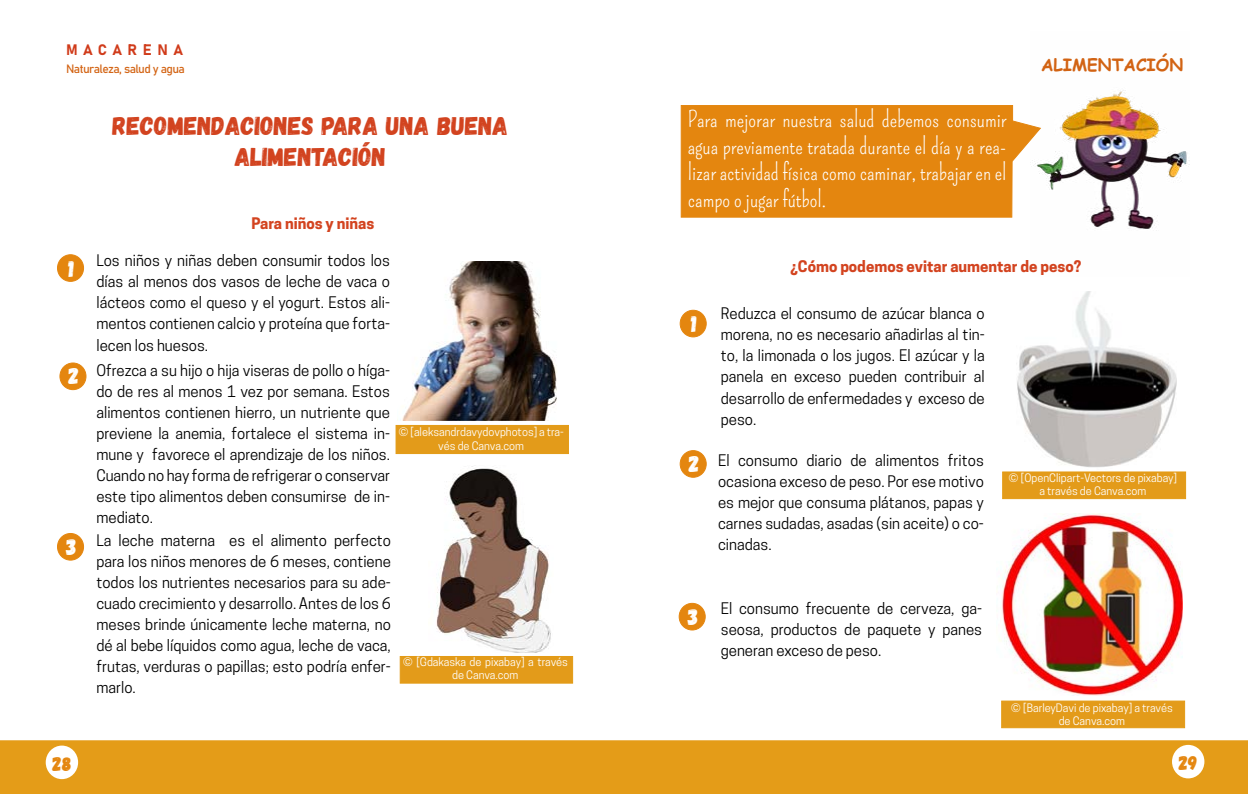
<style>
.page{position:relative;width:1248px;height:794px;background:#fff}
.page>*{position:absolute;margin:0;border:0;box-sizing:border-box;transform-origin:0 0}
.t1{font:26px/31.2px "Gagalin";color:#d2431f;text-align:center}
.t2{font:23px "Gagalin";color:#fff}
.t3{font:22px/26.4px "Pompiere";color:#fff;text-align:justify}
.t4{font:20px "Gagalin";color:#e4860f}
.t5{font:700 17px "Comic Sans MS";color:#d36414}
.t6{font:15px/21px "Cooper Hewitt";color:#000;text-align:justify}
.t7{font:700 15px "Cooper Hewitt";color:#d3431f}
.t8{font:15px "Bahnschrift";letter-spacing:.36em;color:#d03b1a}
.t9{font:12px "Bahnschrift";letter-spacing:-.05em;color:#d36414}
.t10{font:11px/13.2px "Cooper Hewitt";color:#fff;text-align:center}
</style>
<div class="page">
<div style="left:0;top:740px;width:1247px;height:54px;background:#e49c18"></div>
<div style="left:46px;top:745px;width:32px;height:34px;background:#fff;border-radius:50%"></div>
<div style="left:1171px;top:745px;width:33px;height:33px;background:#fff;border-radius:50%"></div>
<div style="left:57px;top:533px;width:27px;height:27px;background:#e4860f;border-radius:50%"></div>
<div style="left:57px;top:533px;width:27px;height:27px;border:1px solid #e4860f;border-radius:50%"></div>
<div style="left:60px;top:363px;width:26px;height:27px;background:#e4860f;border-radius:50%"></div>
<div style="left:59px;top:362px;width:27px;height:28px;border:1px solid #e4860f;border-radius:50%"></div>
<div style="left:57px;top:255px;width:27px;height:26px;background:#e4860f;border-radius:50%"></div>
<div style="left:57px;top:254px;width:27px;height:28px;border:1px solid #e4860f;border-radius:50%"></div>
<img style="left:436px;top:466px;width:115px;height:186px">
<div style="left:680px;top:310px;width:26px;height:27px;background:#e4860f;border-radius:50%"></div>
<div style="left:679px;top:310px;width:27px;height:27px;border:1px solid #e4860f;border-radius:50%"></div>
<div style="left:680px;top:450px;width:26px;height:27px;background:#e4860f;border-radius:50%"></div>
<div style="left:679px;top:450px;width:27px;height:28px;border:1px solid #e4860f;border-radius:50%"></div>
<div style="left:679px;top:603px;width:26px;height:27px;background:#e4860f;border-radius:50%"></div>
<div style="left:678px;top:603px;width:27px;height:27px;border:1px solid #e4860f;border-radius:50%"></div>
<div style="left:680px;top:105px;width:350px;height:113px;background:#e4860f"></div>
<img style="left:1000px;top:514px;width:182px;height:182px">
<img style="left:1017px;top:291px;width:160px;height:177px">
<img style="left:402px;top:262px;width:155px;height:159px">
<div style="left:395px;top:425px;width:174px;height:29px;background:#e39b1a"></div>
<div style="left:399px;top:656px;width:174px;height:27px;background:#e39b1a"></div>
<div style="left:1002px;top:471px;width:183px;height:28px;background:#e39b1a;border:1px solid #e39b15"></div>
<div style="left:1001px;top:700px;width:183px;height:28px;background:#e39b1a;border:1px solid #e39b15"></div>
<img style="left:1030px;top:90px;width:157px;height:139px">
<p class="t8" style="left:66px;top:38px;width:118px">MACARENA</p>
<p class="t9" style="left:66px;top:59px;width:120px">Naturaleza, salud y agua</p>
<p class="t5" style="left:1041px;top:52px;width:143px">ALIMENTACIÓN</p>
<h2 class="t2" style="left:69px;top:254px;width:7px">1</h2>
<h2 class="t2" style="left:68px;top:362px;width:12px">2</h2>
<h2 class="t2" style="left:66px;top:533px;width:12px">3</h2>
<h1 class="t1" style="left:112px;top:111px;width:397px">RECOMENDACIONES PARA UNA BUENA<br>ALIMENTACIÓN</h1>
<h3 class="t3" style="left:687px;top:107px;width:320px">Para mejorar nuestra salud debemos consumir agua previamente tratada durante el día y a rea&shy;lizar actividad física como caminar, trabajar en el campo o jugar fútbol.</h3>
<p class="t7" style="left:251px;top:214px;width:124px">Para niños y niñas</p>
<p class="t6" style="left:96px;top:250px;width:295px">Los niños y niñas deben consumir todos los días al menos dos vasos de leche de vaca o lácteos como el queso y el yogurt. Estos ali&shy;mentos contienen calcio y proteína que forta&shy;lecen los huesos.</p>
<p class="t6" style="left:96px;top:360px;width:295px">Ofrezca a su hijo o hija viseras de pollo o híga&shy;do de res al menos 1 vez por semana. Estos alimentos contienen hierro, un nutriente que previene la anemia, fortalece el sistema in&shy;mune y favorece el aprendizaje de los niños.<br>Cuando no hay forma de refrigerar o conservar este tipo alimentos deben consumirse de in&shy;mediato.</p>
<p class="t6" style="left:96px;top:530px;width:296px">La leche materna es el alimento perfecto para los niños menores de 6 meses, contiene todos los nutrientes necesarios para su ade&shy;cuado crecimiento y desarrollo. Antes de los 6 meses brinde únicamente leche materna, no dé al bebe líquidos como agua, leche de vaca, frutas, verduras o papillas; esto podría enfer&shy;marlo.</p>
<p class="t10" style="left:398px;top:426px;width:167px">© [aleksandrdavydovphotos] a tra&shy;vés de Canva.com</p>
<p class="t10" style="left:402px;top:655px;width:167px">© [Gdakaska de pixabay] a través de Canva.com</p>
<h2 class="t2" style="left:691px;top:310px;width:7px">1</h2>
<h2 class="t2" style="left:688px;top:450px;width:12px">2</h2>
<p class="t7" style="left:790px;top:258px;width:292px">¿Cómo podemos evitar aumentar de peso?</p>
<p class="t6" style="left:720px;top:303px;width:265px">Reduzca el consumo de azúcar blanca o morena, no es necesario añadirlas al tin&shy;to, la limonada o los jugos. El azúcar y la panela en exceso pueden contribuir al desarrollo de enfermedades y exceso de peso.</p>
<p class="t6" style="left:718px;top:450px;width:267px">El consumo diario de alimentos fritos ocasiona exceso de peso. Por ese motivo es mejor que consuma plátanos, papas y carnes sudadas, asadas (sin aceite) o co&shy;cinadas.</p>
<p class="t10" style="left:1008px;top:471px;width:170px">© [OpenClipart-Vectors de pixabay] a través de Canva.com</p>
<h2 class="t2" style="left:687px;top:603px;width:12px">3</h2>
<p class="t6" style="left:720px;top:598px;width:263px">El consumo frecuente de cerveza, ga&shy;seosa, productos de paquete y panes generan exceso de peso.</p>
<p class="t10" style="left:1010px;top:701px;width:163px">© [BarleyDavi de pixabay] a través de Canva.com</p>
<h3 class="t4" style="left:53px;top:752px;width:21px">28</h3>
<h3 class="t4" style="left:1178px;top:750px;width:20px">29</h3>
</div>
